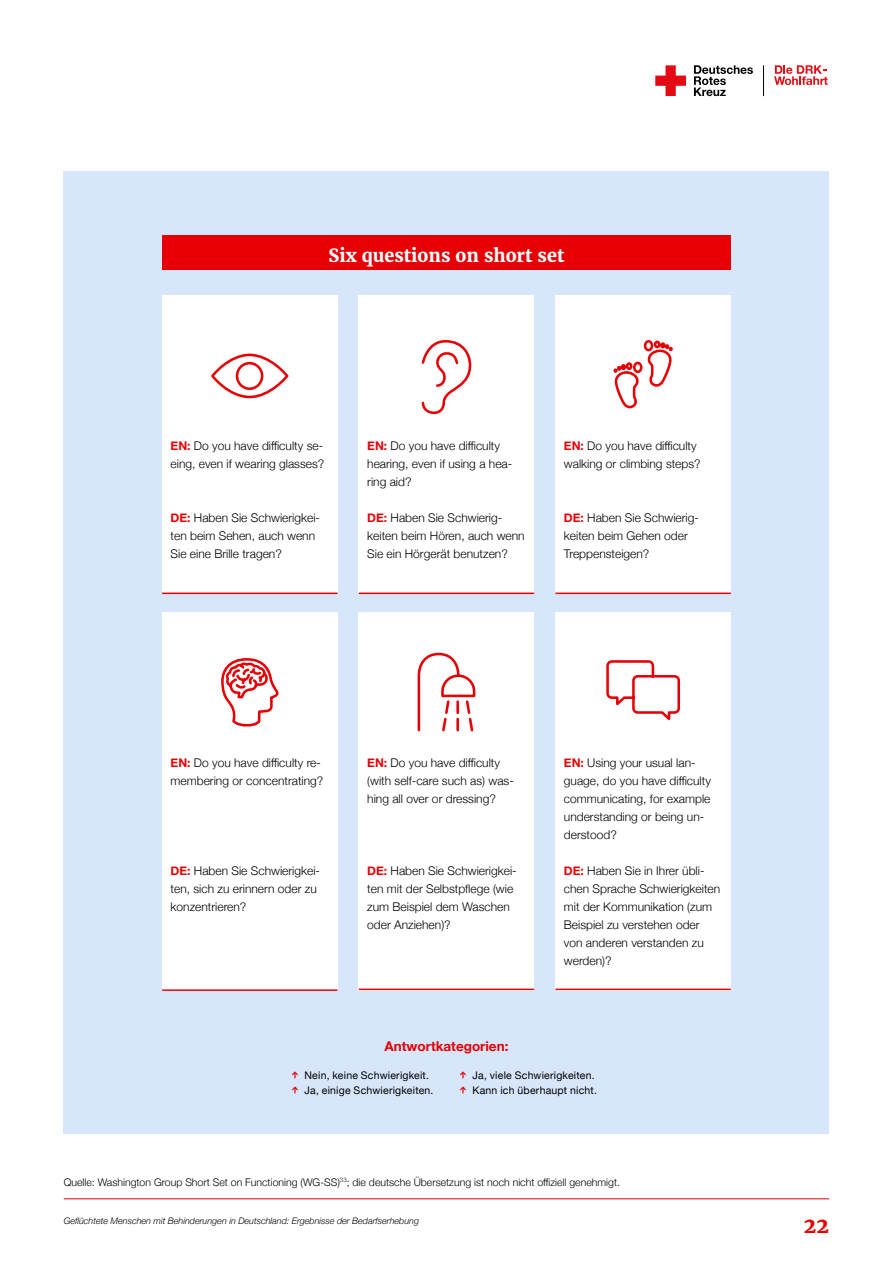
<style>
.page{position:relative;width:893px;height:1263px;background:#fff}
.page>*{position:absolute;margin:0;border:0;box-sizing:border-box;transform-origin:0 0}
.t1{font:700 21px "Merriweather";color:#e60005}
.t2{font:700 18px "Merriweather";color:#fff}
.t3{font:700 13.5px "Helvetica Neue";color:#e60005}
.t4{font:300 12px/18px "Helvetica Neue";color:#000}
.t5{font:300 10.5px "Helvetica Neue";color:#000}
.t6{font:10.5px/15px "Helvetica Neue";letter-spacing:.02em;color:#000}
.t7{font:italic 300 9px "Helvetica Neue";color:#000}
.s1{font-weight:700;color:#e60005}
.s2{font-family:"Merriweather";font-weight:700;color:#e60005}
</style>
<div class="page">
<hr style="left:64px;top:1198px;width:765px;height:1px;background:#e60005">
<svg style="left:655px;top:65px;width:31px;height:31px"></svg>
<svg style="left:694px;top:65px;width:59px;height:31px"></svg>
<hr style="left:763px;top:65px;width:1px;height:31px;background:#000">
<svg style="left:774px;top:65px;width:54px;height:20px"></svg>
<div style="left:64px;top:171px;width:765px;height:963px;background:#d7e6fa"></div>
<div style="left:162px;top:235px;width:569px;height:35px;background:#e60005"></div>
<div style="left:162px;top:296px;width:176px;height:298px;background:#fff"></div>
<div style="left:162px;top:612px;width:176px;height:378px;background:#fff"></div>
<div style="left:359px;top:296px;width:175px;height:298px;background:#fff"></div>
<div style="left:359px;top:612px;width:175px;height:378px;background:#fff"></div>
<div style="left:555px;top:296px;width:176px;height:298px;background:#fff"></div>
<div style="left:555px;top:612px;width:176px;height:378px;background:#fff"></div>
<svg style="left:211px;top:353px;width:78px;height:46px"></svg>
<svg style="left:421px;top:340px;width:51px;height:74px"></svg>
<svg style="left:613px;top:340px;width:60px;height:69px"></svg>
<svg style="left:221px;top:658px;width:58px;height:69px"></svg>
<svg style="left:417px;top:652px;width:59px;height:80px"></svg>
<svg style="left:606px;top:660px;width:74px;height:60px"></svg>
<hr style="left:162px;top:593px;width:175px;height:1px;background:#e60005">
<hr style="left:162px;top:989px;width:175px;height:2px;background:#e60005">
<hr style="left:359px;top:593px;width:175px;height:1px;background:#e60005">
<hr style="left:359px;top:989px;width:175px;height:1px;background:#e60005">
<hr style="left:555px;top:593px;width:176px;height:1px;background:#e60005">
<hr style="left:555px;top:989px;width:176px;height:1px;background:#e60005">
<h2 class="t2" style="left:329px;top:243px;width:237px">Six questions on short set</h2>
<p class="t4" style="left:171px;top:436px;width:155px"><span class="s1">EN:</span> Do you have difficulty se&shy;eing, even if wearing glasses?</p>
<p class="t4" style="left:171px;top:508px;width:151px"><span class="s1">DE:</span> Haben Sie Schwierigkei&shy;ten beim Sehen, auch wenn<br>Sie eine Brille tragen?</p>
<p class="t4" style="left:367px;top:436px;width:146px"><span class="s1">EN:</span> Do you have difficulty hearing, even if using a hea&shy;ring aid?</p>
<p class="t4" style="left:367px;top:508px;width:159px"><span class="s1">DE:</span> Haben Sie Schwierig&shy;keiten beim Hören, auch wenn<br>Sie ein Hörgerät benutzen?</p>
<p class="t4" style="left:564px;top:436px;width:138px"><span class="s1">EN:</span> Do you have difficulty walking or climbing steps?</p>
<p class="t4" style="left:564px;top:508px;width:136px"><span class="s1">DE:</span> Haben Sie Schwierig&shy;keiten beim Gehen oder<br>Treppensteigen?</p>
<p class="t4" style="left:171px;top:752px;width:154px"><span class="s1">EN:</span> Do you have difficulty re&shy;membering or concentrating?</p>
<p class="t4" style="left:171px;top:860px;width:151px"><span class="s1">DE:</span> Haben Sie Schwierigkei&shy;ten, sich zu erinnern oder zu konzentrieren?</p>
<p class="t4" style="left:367px;top:752px;width:148px"><span class="s1">EN:</span> Do you have difficulty (with self-care such as) was&shy;hing all over or dressing?</p>
<p class="t4" style="left:367px;top:860px;width:151px"><span class="s1">DE:</span> Haben Sie Schwierigkei&shy;ten mit der Selbstpflege (wie zum Beispiel dem Waschen oder Anziehen)?</p>
<p class="t3" style="left:384px;top:1035px;width:125px">Antwortkategorien:</p>
<p class="t4" style="left:564px;top:752px;width:148px"><span class="s1">EN:</span> Using your usual lan&shy;guage, do you have difficulty communicating, for example understanding or being un&shy;derstood?</p>
<p class="t4" style="left:564px;top:860px;width:158px"><span class="s1">DE:</span> Haben Sie in Ihrer übli&shy;chen Sprache Schwierigkeiten mit der Kommunikation (zum<br>Beispiel zu verstehen oder von anderen verstanden zu werden)?</p>
<p class="t6" style="left:291px;top:1068px;width:144px"><span class="s2">↑</span> Nein, keine Schwierigkeit. <span class="s2">↑</span> Ja, einige Schwierigkeiten.</p>
<p class="t6" style="left:459px;top:1068px;width:139px"><span class="s2">↑</span> Ja, viele Schwierigkeiten. <span class="s2">↑</span> Kann ich überhaupt nicht.</p>
<p class="t5" style="left:64px;top:1173px;width:558px">Quelle: Washington Group Short Set on Functioning (WG-SS)<sup>33</sup>; die deutsche Übersetzung ist noch nicht offiziell genehmigt.</p>
<p class="t7" style="left:64px;top:1214px;width:357px">Geflüchtete Menschen mit Behinderungen in Deutschland: Ergebnisse der Bedarfserhebung</p>
<h1 class="t1" style="left:804px;top:1211px;width:27px">22</h1>
</div>
